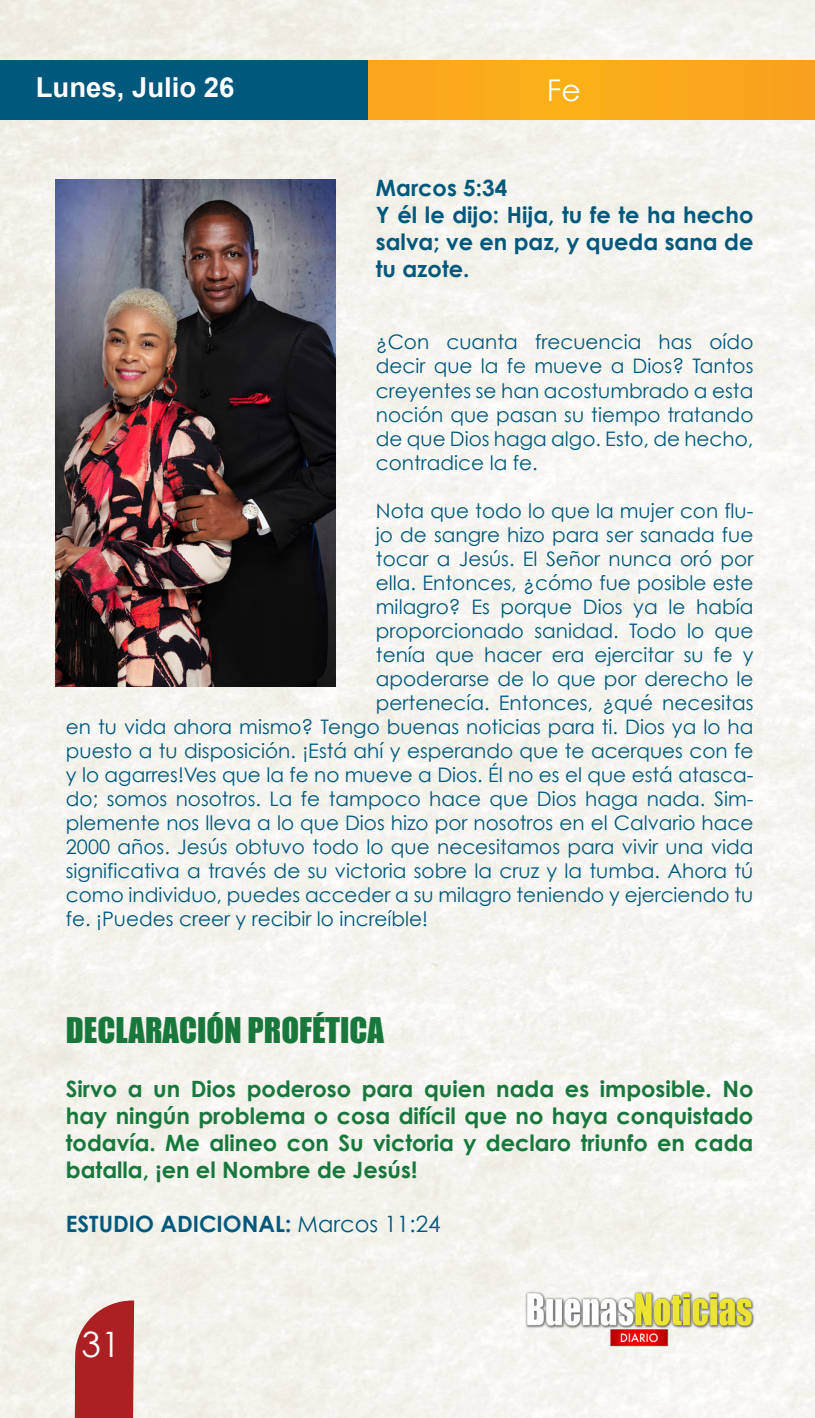
<style>
.page{position:relative;width:815px;height:1418px;background:#fff}
.page>*{position:absolute;margin:0;border:0;box-sizing:border-box;transform-origin:0 0}
.t1{font:35px "Century Gothic";color:#fff}
.t2{font:32.5px "Impact";color:#18783c}
.t3{font:30px "Century Gothic";color:#fff}
.t4{font:700 27.5px "Arial";color:#fff}
.t5{font:700 22.5px/27px "Century Gothic";color:#18783c;text-align:justify}
.t6{font:700 22.5px/27px "Century Gothic";color:#00587c;text-align:justify}
.t7{font:20px/24px "Century Gothic";color:#00587c;text-align:justify}
.s1{font-weight:400}
</style>
<div class="page">
<img style="left:0;top:0;width:815px;height:1417px">
<div style="left:139px;top:60px;width:676px;height:60px;background:#faa91c"></div>
<div style="left:0;top:60px;width:368px;height:60px;background:#00587c"></div>
<svg style="left:73px;top:1300px;width:61px;height:117px"></svg>
<img style="left:516px;top:1285px;width:245px;height:65px">
<img style="left:56px;top:179px;width:280px;height:508px">
<p class="t4" style="left:36px;top:69px;width:200px">Lunes, Julio 26</p>
<p class="t3" style="left:547px;top:72px;width:36px">Fe</p>
<p class="t6" style="left:376px;top:174px;width:133px">Marcos 5:34</p>
<p class="t6" style="left:376px;top:201px;width:379px">Y él le dijo: Hija, tu fe te ha hecho salva; ve en paz, y queda sana de tu azote.</p>
<p class="t7" style="left:376px;top:330px;width:379px">¿Con cuanta frecuencia has oído decir que la fe mueve a Dios? Tantos creyentes se han acostumbrado a esta noción que pasan su tiempo tratando de que Dios haga algo. Esto, de hecho, contradice la fe.</p>
<p class="t7" style="left:376px;top:498px;width:379px">Nota que todo lo que la mujer con flu-</p>
<p class="t7" style="left:376px;top:522px;width:379px">jo de sangre hizo para ser sanada fue</p>
<p class="t7" style="left:376px;top:546px;width:379px">tocar a Jesús. El Señor nunca oró por</p>
<p class="t7" style="left:376px;top:570px;width:379px">ella. Entonces, ¿cómo fue posible este</p>
<p class="t7" style="left:376px;top:594px;width:379px">milagro? Es porque Dios ya le había</p>
<p class="t7" style="left:376px;top:618px;width:379px">proporcionado sanidad. Todo lo que</p>
<p class="t7" style="left:376px;top:642px;width:379px">tenía que hacer era ejercitar su fe y</p>
<p class="t7" style="left:376px;top:666px;width:379px">apoderarse de lo que por derecho le</p>
<p class="t7" style="left:376px;top:690px;width:379px">pertenecía. Entonces, ¿qué necesitas</p>
<p class="t7" style="left:66px;top:714px;width:689px">en tu vida ahora mismo? Tengo buenas noticias para ti. Dios ya lo ha</p>
<p class="t7" style="left:66px;top:738px;width:689px">puesto a tu disposición. ¡Está ahí y esperando que te acerques con fe</p>
<p class="t7" style="left:66px;top:762px;width:689px">y lo agarres!Ves que la fe no mueve a Dios. Él no es el que está atasca-</p>
<p class="t7" style="left:66px;top:786px;width:689px">do; somos nosotros. La fe tampoco hace que Dios haga nada. Sim-</p>
<p class="t7" style="left:66px;top:810px;width:689px">plemente nos lleva a lo que Dios hizo por nosotros en el Calvario hace</p>
<p class="t7" style="left:66px;top:834px;width:689px">2000 años. Jesús obtuvo todo lo que necesitamos para vivir una vida</p>
<p class="t7" style="left:66px;top:858px;width:689px">significativa a través de su victoria sobre la cruz y la tumba. Ahora tú</p>
<p class="t7" style="left:66px;top:882px;width:689px">como individuo, puedes acceder a su milagro teniendo y ejerciendo tu</p>
<p class="t7" style="left:66px;top:906px;width:364px">fe. ¡Puedes creer y recibir lo increíble!</p>
<p class="t2" style="left:66px;top:1004px;width:320px">DECLARACIÓN PROFÉTICA</p>
<p class="t5" style="left:66px;top:1074px;width:689px">Sirvo a un Dios poderoso para quien nada es imposible. No hay ningún problema o cosa difícil que no haya conquistado todavía. Me alineo con Su victoria y declaro triunfo en cada batalla, ¡en el Nombre de Jesús!</p>
<p class="t6" style="left:66px;top:1209px;width:376px">ESTUDIO ADICIONAL: <span class="s1">Marcos 11:24</span></p>
<h1 class="t1" style="left:82px;top:1322px;width:40px">31</h1>
</div>
